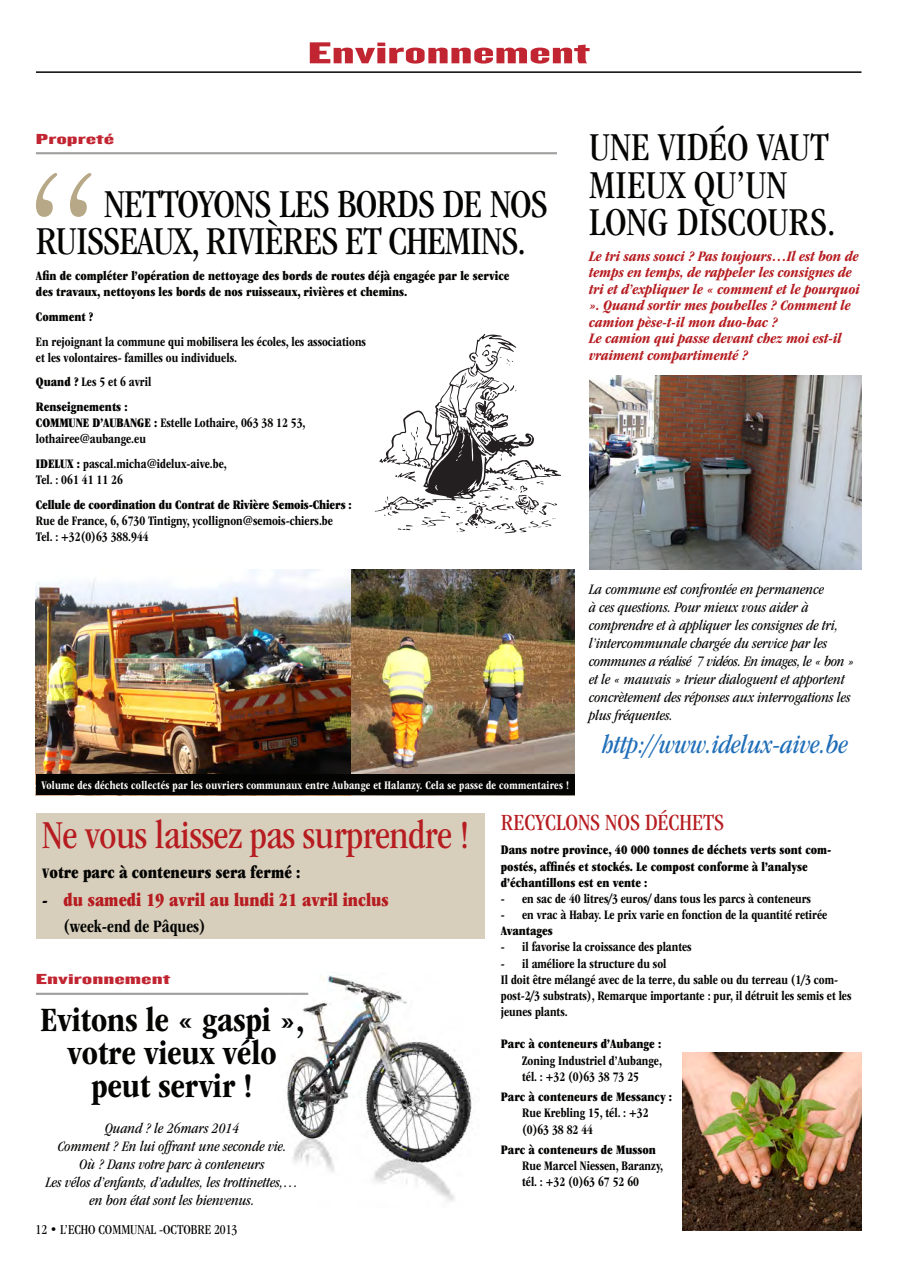
<style>
.page{position:relative;width:900px;height:1273px;background:#fff}
.page>*{position:absolute;margin:0;border:0;box-sizing:border-box;transform-origin:0 0}
.Paragraph_Style44{font:condensed 40.95px/37.5px "ITC Garamond Std";letter-spacing:-.02em;color:#040503}
.Paragraph_Style44-2{font:condensed 40.95px/37.5px "ITC Garamond Std";color:#040503}
.Paragraph_Style44-3{font:condensed 40.95px "ITC Garamond Std";letter-spacing:-.01em;color:#b61c20}
.Paragraph_Style1{font:700 condensed 35.4px/33px "ITC Garamond Std";color:#040503;text-align:center}
.Paragraph_Style1-2{font:31.5px "Knockout HTF69 Full Liteweight";color:#c12531;scale:2 1}
.Paragraph_Style1-3{font:italic condensed 27px "ITC Garamond Std";color:#216fb8}
.Paragraph_Style1-4{font:condensed 24px "ITC Garamond Std";color:#b61c20}
.Paragraph_Style38{font:19.5px "ITC Garamond Std Ult Cond";color:#b61c20;scale:.95 1}
.Paragraph_Style44-4{font:18px "ITC Garamond Std Ult Cond";color:#040503;scale:.95 1}
.Paragraph_Style38-2{font:700 condensed 18px "ITC Garamond Std";color:#040503;scale:.95 1}
.Paragraph_Style1-5{font:italic condensed 15px/18px "ITC Garamond Std";color:#040503;text-align:center}
.Paragraph_Style30{font:italic 700 condensed 15px/16.5px "ITC Garamond Std";color:#b61c20}
.Paragraph_Style1-6{font:15px "Knockout HTF69 Full Liteweight";color:#c12531;scale:2 1}
.t1{font:condensed 14.1px "ITC Garamond Std";color:#040503}
.Paragraph_Style38-3{font:700 condensed 13.5px/16.2px "ITC Garamond Std";color:#040503;scale:.95 1}
.Paragraph_Style38-4{font:13.5px/16.2px "ITC Garamond Std Ult Cond";color:#040503;scale:.95 1}
.Paragraph_Style44-5{font:13.5px/16.2px "ITC Garamond Std Ult Cond";color:#040503;scale:.95 1}
.Paragraph_Style38-5{font:700 condensed 12px "ITC Garamond Std";letter-spacing:.02em;color:#fff;scale:.95 1}
.s1{font-family:"ITC Garamond Std Ult Cond";font-weight:400;font-stretch:normal}
.s2{font-size:15px}
.s3{font-size:18px;color:#040503}
</style>
<div class="page">
<hr style="left:36px;top:71px;width:825px;height:2px;background:#040503">
<hr style="left:36px;top:152px;width:521px;height:2px;background:#9f9f9e">
<svg style="left:36px;top:173px;width:55px;height:44px"></svg>
<img style="left:589px;top:375px;width:272px;height:195px">
<svg style="left:374px;top:334px;width:187px;height:199px"></svg>
<img style="left:279px;top:972px;width:195px;height:229px">
<div style="left:36px;top:813px;width:448px;height:125px;background:#d8cebc"></div>
<hr style="left:36px;top:993px;width:272px;height:2px;background:#9f9f9e">
<img style="left:36px;top:570px;width:315px;height:204px">
<img style="left:682px;top:1052px;width:179px;height:179px">
<img style="left:351px;top:570px;width:223px;height:204px">
<div style="left:36px;top:774px;width:538px;height:21px;background:#040503"></div>
<p class="Paragraph_Style1-2" style="left:308px;top:37px;width:142px">Environnement</p>
<p class="Paragraph_Style1-6" style="left:36px;top:131px;width:41px">Propreté</p>
<p class="Paragraph_Style44" style="left:36px;top:185px;width:513px;text-indent:68px">NETTOYONS LES BORDS DE NOS<br>RUISSEAUX, RIVIÈRES ET CHEMINS.</p>
<p class="Paragraph_Style44-5" style="left:36px;top:267px;width:500px">Afin de compléter l’opération de nettoyage des bords de routes déjà engagée par le service des travaux, nettoyons les bords de nos ruisseaux, rivières et chemins.</p>
<p class="Paragraph_Style38-4" style="left:36px;top:308px;width:62px">Comment ?</p>
<p class="Paragraph_Style38-3" style="left:36px;top:333px;width:349px">En rejoignant la commune qui mobilisera les écoles, les associations et les volontaires- familles ou individuels.</p>
<p class="Paragraph_Style38-3" style="left:36px;top:374px;width:123px"><span class="s1">Quand ?</span> Les 5 et 6 avril</p>
<p class="Paragraph_Style38-3" style="left:36px;top:399px;width:285px"><span class="s1">Renseignements :<br>COMMUNE D’AUBANGE :</span> Estelle Lothaire, 063 38 12 53, lothairee@aubange.eu</p>
<p class="Paragraph_Style38-3" style="left:36px;top:456px;width:202px"><span class="s1">IDELUX :</span> pascal.micha@idelux-aive.be,<br>Tel. : 061 41 11 26</p>
<p class="Paragraph_Style38-3" style="left:36px;top:497px;width:334px"><span class="s1">Cellule de coordination du Contrat de Rivière Semois-Chiers :<br></span>Rue de France, 6, 6730 Tintigny, ycollignon@semois-chiers.be<br>Tel. : +32(0)63 388.944</p>
<p class="Paragraph_Style38-5" style="left:42px;top:778px;width:556px">Volume des déchets collectés par les ouvriers communaux entre Aubange et Halanzy. Cela se passe de commentaires !</p>
<p class="Paragraph_Style44-2" style="left:589px;top:129px;width:248px">UNE VIDÉO VAUT<br>MIEUX QU’UN<br>LONG DISCOURS.</p>
<p class="Paragraph_Style30" style="left:589px;top:248px;width:272px">Le tri sans souci ? Pas toujours…Il est bon de temps en temps, de rappeler les consignes de tri et d’expliquer le « comment et le pourquoi ». Quand sortir mes poubelles ? Comment le camion pèse-t-il mon duo-bac ?<br>Le camion qui passe devant chez moi est-il vraiment compartimenté ?</p>
<p class="Paragraph_Style1-5" style="left:589px;top:580px;width:267px;text-align:left">La commune est confrontée en permanence<br>à ces questions. Pour mieux vous aider à comprendre et à appliquer les consignes de tri, l’intercommunale chargée du service par les communes a réalisé 7 vidéos. En images, le « bon » et le « mauvais » trieur dialoguent et apportent concrètement des réponses aux interrogations les plus fréquentes.</p>
<p class="Paragraph_Style1-3" style="left:602px;top:729px;width:247px">http://www.idelux-aive.be</p>
<p class="Paragraph_Style44-3" style="left:42px;top:812px;width:428px">Ne vous laissez pas surprendre !</p>
<p class="Paragraph_Style44-4" style="left:42px;top:862px;width:273px"><span class="s2">V</span>otre parc à conteneurs sera fermé :</p>
<p class="Paragraph_Style38" style="left:42px;top:889px;width:366px"><span class="s3">-</span> du samedi 19 avril au lundi 21 avril inclus</p>
<p class="Paragraph_Style38-2" style="left:64px;top:916px;width:151px">(week-end de Pâques)</p>
<p class="Paragraph_Style1-6" style="left:36px;top:971px;width:69px">Environnement</p>
<p class="Paragraph_Style1" style="left:41px;top:1003px;width:265px">Evitons le « gaspi »,</p>
<p class="Paragraph_Style1" style="left:68px;top:1036px;width:210px">votre vieux vélo peut servir !</p>
<p class="Paragraph_Style1-5" style="left:58px;top:1119px;width:230px">Quand ? le 26mars 2014<br>Comment ? En lui offrant une seconde vie.</p>
<p class="Paragraph_Style1-5" style="left:80px;top:1155px;width:186px">Où ? Dans votre parc à conteneurs</p>
<p class="Paragraph_Style1-5" style="left:46px;top:1173px;width:254px">Les vélos d’enfants, d’adultes, les trottinettes,… en bon état sont les bienvenus.</p>
<p class="t1" style="left:36px;top:1222px;width:203px">12 • L’ECHO COMMUNAL -OCTOBRE 2013</p>
<p class="Paragraph_Style1-4" style="left:500px;top:809px;width:224px">RECYCLONS NOS DÉCHETS</p>
<p class="Paragraph_Style38-4" style="left:500px;top:842px;width:349px">Dans notre province, 40 000 tonnes de déchets verts sont com&shy;postés, affinés et stockés. Le compost conforme à l’analyse d’échantillons est en vente :</p>
<p class="Paragraph_Style38-3" style="left:500px;top:891px;width:328px">- en sac de 40 litres/3 euros/ dans tous les parcs à conteneurs</p>
<p class="Paragraph_Style38-3" style="left:500px;top:907px;width:345px">- en vrac à Habay. Le prix varie en fonction de la quantité retirée</p>
<p class="Paragraph_Style38-4" style="left:500px;top:923px;width:56px">Avantages</p>
<p class="Paragraph_Style38-3" style="left:500px;top:939px;width:202px">- il favorise la croissance des plantes</p>
<p class="Paragraph_Style38-3" style="left:500px;top:955px;width:176px">- il améliore la structure du sol</p>
<p class="Paragraph_Style38-3" style="left:500px;top:971px;width:370px">Il doit être mélangé avec de la terre, du sable ou du terreau (1/3 com&shy;post-2/3 substrats), Remarque importante : pur, il détruit les semis et les jeunes plants.</p>
<p class="Paragraph_Style38-3" style="left:522px;top:1036px;width:149px;text-align:justify;text-indent:-21px"><span class="s1">Parc à conteneurs d’Aubange :<br></span>Zoning Industriel d’Aubange, tél. : +32 (0)63 38 73 25</p>
<p class="Paragraph_Style38-3" style="left:522px;top:1089px;width:159px;text-indent:-21px"><span class="s1">Parc à conteneurs de Messancy :<br></span>Rue Krebling 15, tél. : +32 (0)63 38 82 44</p>
<p class="Paragraph_Style38-3" style="left:522px;top:1142px;width:150px;text-indent:-21px"><span class="s1">Parc à conteneurs de Musson<br></span>Rue Marcel Niessen, Baranzy, tél. : +32 (0)63 67 52 60</p>
</div>
